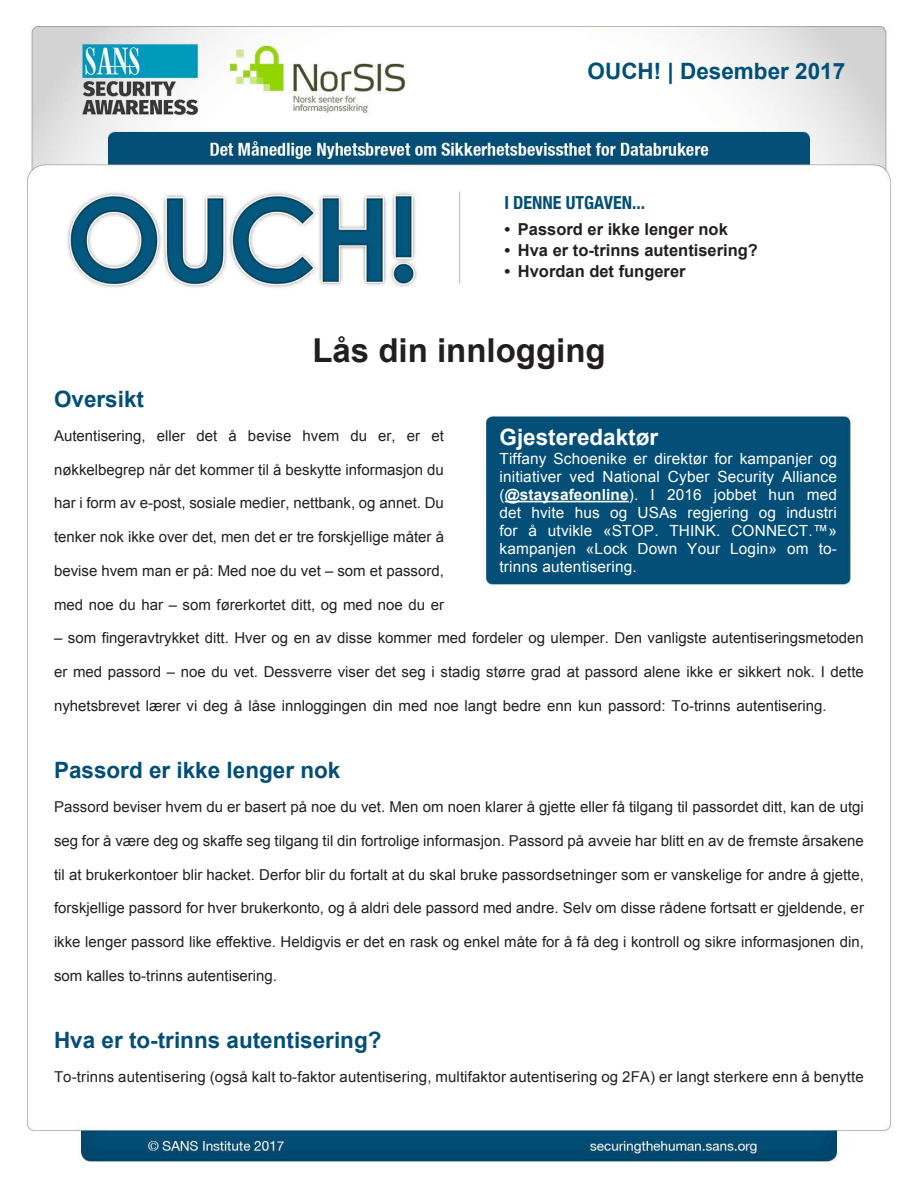
<style>
.page{position:relative;width:918px;height:1188px;background:#fff}
.page>*{position:absolute;margin:0;border:0;box-sizing:border-box;transform-origin:0 0}
.t1{font:700 33px "Arial";color:#231f20}
.MainText{font:700 22.5px "Arial";color:#024e77}
.t2{font:700 22.5px "Arial";color:#004f77}
.t3{font:700 22.5px "Arial";color:#fff}
.t4{font:700 condensed 18px "Helvetica Neue";color:#024e77}
.t5{font:700 16.5px "Arial";color:#231f20}
.t6{font:15.3px "Arial";letter-spacing:.01em;color:#fff}
.t7{font:700 15.3px "Arial";letter-spacing:.01em;color:#fff}
.MainText-2{font:15px "Arial";color:#231f20}
.s1{font-weight:400}
</style>
<div class="page">
<img style="left:26px;top:25px;width:865px;height:1139px">
<hr style="left:505px;top:501px;width:124px;height:1px;background:#fff">
<p class="t2" style="left:588px;top:56px;width:259px">OUCH! | Desember 2017</p>
<p class="t4" style="left:504px;top:188px;width:142px">I DENNE UTGAVEN...</p>
<p class="t5" style="left:504px;top:218px;width:7px">•</p>
<p class="t5" style="left:518px;top:218px;width:212px">Passord er ikke lenger nok</p>
<p class="t5" style="left:504px;top:239px;width:7px">•</p>
<p class="t5" style="left:518px;top:239px;width:242px">Hva er to-trinns autentisering?</p>
<p class="t5" style="left:504px;top:260px;width:7px">•</p>
<p class="t5" style="left:518px;top:260px;width:169px">Hvordan det fungerer</p>
<p class="MainText" style="left:54px;top:384px;width:92px">Oversikt</p>
<p class="t1" style="left:312px;top:328px;width:295px">Lås din innlogging</p>
<p class="t3" style="left:500px;top:422px;width:160px">Gjesteredaktør</p>
<p class="MainText-2" style="left:228px;top:426px;width:10px">å</p>
<p class="MainText-2" style="left:54px;top:426px;width:93px">Autentisering,</p>
<p class="MainText-2" style="left:54px;top:460px;width:391px">nøkkelbegrep når det kommer til å beskytte informasjon du</p>
<p class="MainText-2" style="left:54px;top:493px;width:391px">har i form av -e post, sosiale medier, nettbank, og annet. Du</p>
<p class="MainText-2" style="left:54px;top:527px;width:392px">tenker nok ikke over det, men det er tre forskjellige måter å</p>
<p class="MainText-2" style="left:54px;top:561px;width:391px">bevise hvem man er på: Med noe du vet – som et passord,</p>
<p class="MainText-2" style="left:54px;top:595px;width:392px">med noe du har – som førerkortet ditt, og med noe du er</p>
<p class="MainText-2" style="left:54px;top:628px;width:811px">– som fingeravtrykket ditt. Hver og en av disse kommer med fordeler og ulemper. Den vanligste autentiseringsmetoden</p>
<p class="MainText-2" style="left:54px;top:662px;width:811px">er med passord – noe du vet. Dessverre viser det seg i stadig større grad at passord alene ikke er sikkert nok I. dette</p>
<p class="MainText-2" style="left:54px;top:696px;width:774px">nyhetsbrevet lærer vi deg å låse innloggingen din med noe langt bedre enn kun passord: To-trinns autentisering.</p>
<p class="MainText-2" style="left:157px;top:426px;width:30px">eller</p>
<p class="MainText-2" style="left:196px;top:426px;width:22px">det</p>
<p class="MainText-2" style="left:248px;top:426px;width:45px">bevise</p>
<p class="MainText-2" style="left:303px;top:426px;width:38px">hvem</p>
<p class="MainText-2" style="left:350px;top:426px;width:18px">du</p>
<p class="MainText-2" style="left:431px;top:426px;width:14px">et</p>
<p class="MainText-2" style="left:378px;top:426px;width:19px">er,</p>
<p class="MainText-2" style="left:407px;top:426px;width:15px">er</p>
<p class="t6" style="left:500px;top:449px;width:49px">Tiffany</p>
<p class="t6" style="left:554px;top:449px;width:75px">Schoenike</p>
<p class="t6" style="left:715px;top:449px;width:20px">for</p>
<p class="t6" style="left:654px;top:449px;width:55px">direktør</p>
<p class="t6" style="left:740px;top:449px;width:75px">kampanjer</p>
<p class="t6" style="left:634px;top:449px;width:15px">er</p>
<p class="t6" style="left:820px;top:449px;width:19px">og</p>
<p class="t6" style="left:668px;top:467px;width:43px">Cyber</p>
<p class="t6" style="left:718px;top:467px;width:58px">Security</p>
<p class="t6" style="left:500px;top:467px;width:64px">initiativer</p>
<p class="t6" style="left:570px;top:467px;width:27px">ved</p>
<p class="t6" style="left:603px;top:467px;width:59px">National</p>
<p class="t6" style="left:782px;top:467px;width:56px">Alliance</p>
<p class="t7" style="left:500px;top:484px;width:140px"><span class="s1">(</span>@staysafeonline <span class="s1">.)</span></p>
<p class="t6" style="left:667px;top:485px;width:36px">2016</p>
<p class="t6" style="left:651px;top:485px;width:6px">I</p>
<p class="t6" style="left:714px;top:485px;width:44px">jobbet</p>
<p class="t6" style="left:769px;top:485px;width:27px">hun</p>
<p class="t6" style="left:807px;top:485px;width:32px">med</p>
<p class="t6" style="left:638px;top:503px;width:41px">USAs</p>
<p class="t6" style="left:500px;top:503px;width:23px">det</p>
<p class="t6" style="left:531px;top:503px;width:35px">hvite</p>
<p class="t6" style="left:575px;top:503px;width:27px">hus</p>
<p class="t6" style="left:688px;top:503px;width:63px">regjering</p>
<p class="t6" style="left:786px;top:503px;width:52px">industri</p>
<p class="t6" style="left:610px;top:503px;width:19px">og</p>
<p class="t6" style="left:759px;top:503px;width:19px">og</p>
<p class="t6" style="left:529px;top:521px;width:10px">å</p>
<p class="t6" style="left:603px;top:521px;width:57px">«STOP.</p>
<p class="t6" style="left:731px;top:521px;width:107px">CONNECT T M. «</p>
<p class="t6" style="left:500px;top:521px;width:20px">for</p>
<p class="t6" style="left:500px;top:557px;width:139px">trinns autentisering.</p>
<p class="t6" style="left:548px;top:521px;width:46px">utvikle</p>
<p class="t6" style="left:669px;top:521px;width:53px">THINK.</p>
<p class="t6" style="left:500px;top:539px;width:78px">kampanjen</p>
<p class="t6" style="left:586px;top:539px;width:43px">«Lock</p>
<p class="t6" style="left:638px;top:539px;width:41px">Down</p>
<p class="t6" style="left:687px;top:539px;width:34px">Your</p>
<p class="t6" style="left:730px;top:539px;width:48px">Login»</p>
<p class="t6" style="left:819px;top:539px;width:20px">to-</p>
<p class="t6" style="left:787px;top:539px;width:23px">om</p>
<p class="MainText" style="left:54px;top:756px;width:288px">Passord er ikke lenger nok</p>
<p class="MainText-2" style="left:54px;top:797px;width:811px">Passord beviser hvem du er basert på noe du vet. Men om noen klarer å gjette eller få tilgang til passordet ditt, kan de utgi</p>
<p class="MainText-2" style="left:54px;top:831px;width:811px">seg for å være deg og skaffe seg tilgang til din fortrolige informasjon. Passord på avveie har blitt en av de fremste årsakene</p>
<p class="MainText-2" style="left:54px;top:865px;width:811px">til at brukerkontoer blir hacket. Derfor blir du fortalt at du skal bruke passordsetninger som er vanskelige for andre å gjette,</p>
<p class="MainText-2" style="left:54px;top:898px;width:812px">forskjellige passord for hver brukerkonto, og å aldri dele passord med andre. Selv om disse rådene fortsatt er gjeldende, er</p>
<p class="MainText-2" style="left:54px;top:932px;width:811px">ikke lenger passord like effektive. Heldigvis er det en rask og enkel måte for fåå deg i kontroll og sikre informasjonen din,</p>
<p class="MainText-2" style="left:54px;top:966px;width:225px">som kalles to-trinns autentisering.</p>
<p class="MainText" style="left:54px;top:1026px;width:329px">Hva er to-trinns autentisering?</p>
<p class="MainText-2" style="left:54px;top:1067px;width:811px">To-trinns autentisering (også kalt to-faktor autentisering, multifaktor autentisering og 2FA) er langt sterkere enn å benytte</p>
</div>
